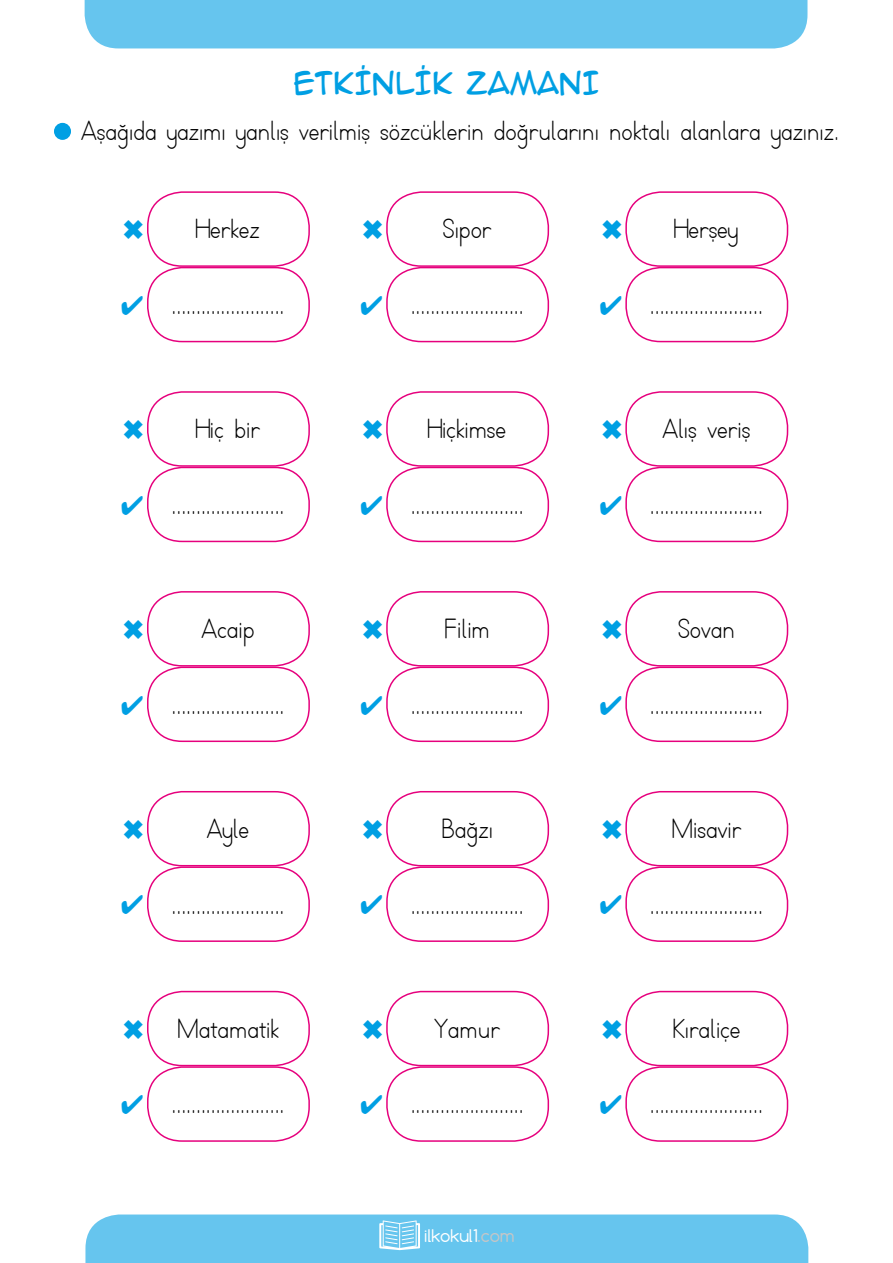
<style>
.page{position:relative;width:893px;height:1263px;background:#fff}
.page>*{position:absolute;margin:0;border:0;box-sizing:border-box;transform-origin:0 0}
.t1{font:28.5px "Karikatura";color:#009fe3}
.t2{font:27px "TTKB Dik Temel Abece";color:#000}
.t3{font:16.5px "Comfortaa";color:#fff}
.s1{color:#c6c6c6}
</style>
<div class="page">
<div style="left:85px;top:0;width:722px;height:48px;background:#66c5ee"></div>
<div style="left:85px;top:1214px;width:723px;height:49px;background:#66c5ee"></div>
<div style="left:55px;top:124px;width:15px;height:15px;background:#009fe3;border-radius:50%"></div>
<div style="left:54px;top:123px;width:17px;height:17px;border:2px solid #009fe3;border-radius:50%"></div>
<div style="left:147px;top:191px;width:163px;height:76px;border:2px solid #e6007d;border-radius:34px"></div>
<div style="left:147px;top:267px;width:163px;height:75px;border:2px solid #e6007d;border-radius:34px"></div>
<div style="left:147px;top:391px;width:163px;height:76px;border:2px solid #e6007d;border-radius:34px"></div>
<div style="left:147px;top:467px;width:163px;height:75px;border:2px solid #e6007d;border-radius:34px"></div>
<div style="left:147px;top:591px;width:163px;height:75px;border:2px solid #e6007d;border-radius:34px"></div>
<div style="left:147px;top:666px;width:163px;height:76px;border:2px solid #e6007d;border-radius:34px"></div>
<div style="left:147px;top:791px;width:163px;height:75px;border:2px solid #e6007d;border-radius:34px"></div>
<div style="left:147px;top:866px;width:163px;height:76px;border:2px solid #e6007d;border-radius:34px"></div>
<div style="left:147px;top:991px;width:163px;height:75px;border:2px solid #e6007d;border-radius:34px"></div>
<div style="left:147px;top:1066px;width:163px;height:76px;border:2px solid #e6007d;border-radius:34px"></div>
<div style="left:386px;top:191px;width:163px;height:76px;border:2px solid #e6007d;border-radius:34px"></div>
<div style="left:386px;top:267px;width:163px;height:75px;border:2px solid #e6007d;border-radius:34px"></div>
<div style="left:386px;top:391px;width:163px;height:76px;border:2px solid #e6007d;border-radius:34px"></div>
<div style="left:386px;top:467px;width:163px;height:75px;border:2px solid #e6007d;border-radius:34px"></div>
<div style="left:386px;top:591px;width:163px;height:75px;border:2px solid #e6007d;border-radius:34px"></div>
<div style="left:386px;top:666px;width:163px;height:76px;border:2px solid #e6007d;border-radius:34px"></div>
<div style="left:386px;top:791px;width:163px;height:75px;border:2px solid #e6007d;border-radius:34px"></div>
<div style="left:386px;top:866px;width:163px;height:76px;border:2px solid #e6007d;border-radius:34px"></div>
<div style="left:386px;top:991px;width:163px;height:75px;border:2px solid #e6007d;border-radius:34px"></div>
<div style="left:386px;top:1066px;width:163px;height:76px;border:2px solid #e6007d;border-radius:34px"></div>
<div style="left:625px;top:191px;width:163px;height:76px;border:2px solid #e6007d;border-radius:34px"></div>
<div style="left:625px;top:267px;width:163px;height:75px;border:2px solid #e6007d;border-radius:34px"></div>
<div style="left:625px;top:391px;width:163px;height:76px;border:2px solid #e6007d;border-radius:34px"></div>
<div style="left:625px;top:467px;width:163px;height:75px;border:2px solid #e6007d;border-radius:34px"></div>
<div style="left:625px;top:591px;width:163px;height:75px;border:2px solid #e6007d;border-radius:34px"></div>
<div style="left:625px;top:666px;width:163px;height:76px;border:2px solid #e6007d;border-radius:34px"></div>
<div style="left:625px;top:791px;width:163px;height:75px;border:2px solid #e6007d;border-radius:34px"></div>
<div style="left:625px;top:866px;width:163px;height:76px;border:2px solid #e6007d;border-radius:34px"></div>
<div style="left:625px;top:991px;width:163px;height:75px;border:2px solid #e6007d;border-radius:34px"></div>
<div style="left:625px;top:1066px;width:163px;height:76px;border:2px solid #e6007d;border-radius:34px"></div>
<p class="t1" style="left:294px;top:63px;width:307px">ETKİNLİK ZAMANI</p>
<p class="t2" style="left:81px;top:114px;width:759px">Aşağıda yazımı yanlış verilmiş sözcüklerin doğrularını noktalı alanlara yazınız.</p>
<p class="t2" style="left:196px;top:213px;width:65px">Herkez</p>
<p class="t2" style="left:443px;top:213px;width:50px">Sıpor</p>
<p class="t2" style="left:675px;top:213px;width:65px">Herşey</p>
<p class="t2" style="left:172px;top:288px;width:115px">.......................</p>
<p class="t2" style="left:411px;top:288px;width:115px">.......................</p>
<p class="t2" style="left:650px;top:288px;width:115px">.......................</p>
<p class="t2" style="left:196px;top:413px;width:65px">Hiç bir</p>
<p class="t2" style="left:428px;top:413px;width:80px">Hiçkimse</p>
<p class="t2" style="left:662px;top:413px;width:89px">Alış veriş</p>
<p class="t2" style="left:172px;top:488px;width:115px">.......................</p>
<p class="t2" style="left:411px;top:488px;width:115px">.......................</p>
<p class="t2" style="left:650px;top:488px;width:115px">.......................</p>
<p class="t2" style="left:202px;top:612px;width:54px">Acaip</p>
<p class="t2" style="left:445px;top:612px;width:47px">Filim</p>
<p class="t2" style="left:678px;top:612px;width:58px">Sovan</p>
<p class="t2" style="left:172px;top:688px;width:115px">.......................</p>
<p class="t2" style="left:411px;top:688px;width:115px">.......................</p>
<p class="t2" style="left:650px;top:688px;width:115px">.......................</p>
<p class="t2" style="left:207px;top:812px;width:44px">Ayle</p>
<p class="t2" style="left:441px;top:812px;width:53px">Bağzı</p>
<p class="t2" style="left:671px;top:812px;width:71px">Misavir</p>
<p class="t2" style="left:172px;top:888px;width:115px">.......................</p>
<p class="t2" style="left:411px;top:888px;width:115px">.......................</p>
<p class="t2" style="left:650px;top:888px;width:115px">.......................</p>
<p class="t2" style="left:177px;top:1012px;width:103px">Matamatik</p>
<p class="t2" style="left:435px;top:1012px;width:67px">Yamur</p>
<p class="t2" style="left:672px;top:1012px;width:70px">Kıraliçe</p>
<p class="t2" style="left:172px;top:1088px;width:115px">.......................</p>
<p class="t2" style="left:411px;top:1088px;width:115px">.......................</p>
<p class="t2" style="left:650px;top:1088px;width:115px">.......................</p>
<p class="t3" style="left:424px;top:1225px;width:92px">ilkokul1<span class="s1">.com</span></p>
</div>
